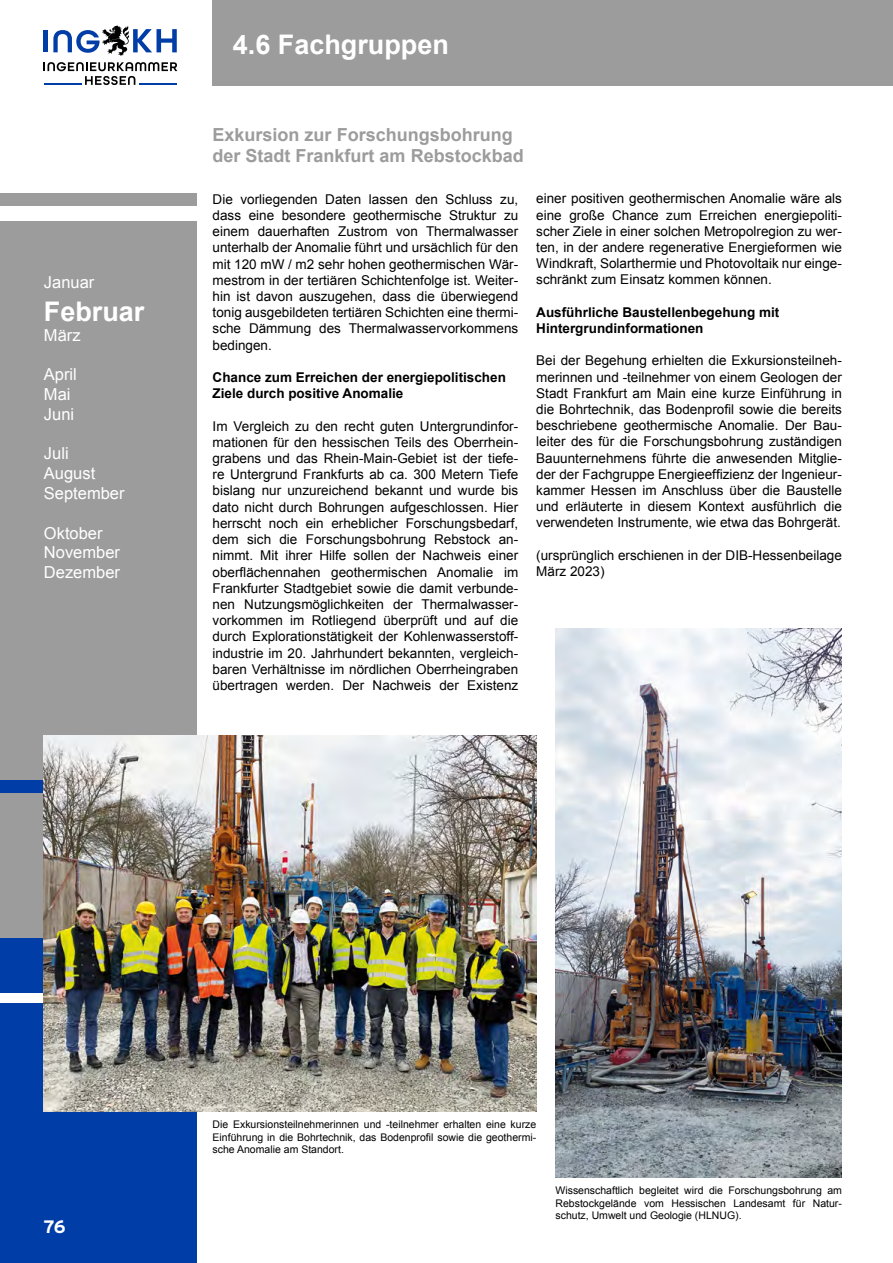
<style>
.page{position:relative;width:893px;height:1263px;background:#fff}
.page>*{position:absolute;margin:0;border:0;box-sizing:border-box;transform-origin:0 0}
.t1{font:700 27px "Arial";color:#fff}
.t2{font:700 18px/21.6px "Arial";color:#9c9c9d}
.t3{font:700 18px "Interstate";color:#fff}
.t4{font:16.5px/19.8px "Arial";color:#fff}
.t5{font:13.5px/16.2px "Arial";color:#000;text-align:justify}
.t6{font:700 13.5px/16.2px "Arial";color:#000}
.t7{font:10.5px/12.6px "Arial";color:#000;text-align:justify}
</style>
<div class="page">
<svg style="left:44px;top:62px;width:133px;height:23px"></svg>
<hr style="left:139px;top:83px;width:38px;height:2px;background:#003da7">
<hr style="left:44px;top:83px;width:37px;height:2px;background:#003da7">
<hr style="left:44px;top:31px;width:4px;height:21px;background:#003da7">
<svg style="left:53px;top:26px;width:124px;height:30px"></svg>
<div style="left:213px;top:0;width:680px;height:85px;background:#9c9c9d"></div>
<div style="left:0;top:938px;width:196px;height:55px;background:#003da6"></div>
<div style="left:0;top:1003px;width:196px;height:260px;background:#003da6"></div>
<div style="left:0;top:221px;width:196px;height:717px;background:#9c9c9d"></div>
<div style="left:0;top:193px;width:196px;height:13px;background:#9c9c9d"></div>
<div style="left:0;top:780px;width:196px;height:13px;background:#003da6"></div>
<img style="left:555px;top:629px;width:287px;height:549px">
<img style="left:44px;top:735px;width:492px;height:376px">
<p class="t4" style="left:44px;top:273px;width:52px">Januar</p>
<h1 class="t1" style="left:44px;top:294px;width:102px">Februar</h1>
<p class="t4" style="left:44px;top:325px;width:38px">März</p>
<p class="t4" style="left:44px;top:365px;width:35px">April<br>Mai<br>Juni</p>
<p class="t4" style="left:44px;top:444px;width:82px">Juli<br>August<br>September</p>
<p class="t4" style="left:44px;top:523px;width:78px">Oktober<br>November<br>Dezember</p>
<h1 class="t1" style="left:233px;top:26px;width:218px">4.6 Fachgruppen</h1>
<h2 class="t2" style="left:213px;top:124px;width:313px">Exkursion zur Forschungsbohrung der Stadt Frankfurt am Rebstockbad</h2>
<p class="t5" style="left:213px;top:191px;width:307px">Die vorliegenden Daten lassen den Schluss zu, dass eine besondere geothermische Struktur zu einem dauerhaften Zustrom von Thermalwasser unterhalb der Anomalie führt und ursächlich für den mit 120 mW / m2 sehr hohen geothermischen Wär&shy;mestrom in der tertiären Schichtenfolge ist. Weiter&shy;hin ist davon auszugehen, dass die überwiegend tonig ausgebildeten tertiären Schichten eine thermi&shy;sche Dämmung des Thermalwasservorkommens bedingen.</p>
<p class="t6" style="left:213px;top:370px;width:295px">Chance zum Erreichen der energiepolitischen<br>Ziele durch positive Anomalie</p>
<p class="t5" style="left:213px;top:418px;width:307px">Im Vergleich zu den recht guten Untergrundinfor&shy;mationen für den hessischen Teils des Oberrhein&shy;grabens und das Rhein-Main-Gebiet ist der tiefe&shy;re Untergrund Frankfurts ab ca. 300 Metern Tiefe bislang nur unzureichend bekannt und wurde bis dato nicht durch Bohrungen aufgeschlossen. Hier herrscht noch ein erheblicher Forschungsbedarf, dem sich die Forschungsbohrung Rebstock an&shy;nimmt. Mit ihrer Hilfe sollen der Nachweis einer oberflächennahen geothermischen Anomalie im Frankfurter Stadtgebiet sowie die damit verbunde&shy;nen Nutzungsmöglichkeiten der Thermalwasser&shy;vorkommen im Rotliegend überprüft und auf die durch Explorationstätigkeit der Kohlenwasserstoff&shy;industrie im 20. Jahrhundert bekannten, vergleich&shy;baren Verhältnisse im nördlichen Oberrheingraben übertragen werden. Der Nachweis der Existenz</p>
<p class="t5" style="left:536px;top:191px;width:307px">einer positiven geothermischen Anomalie wäre als eine große Chance zum Erreichen energiepoliti&shy;scher Ziele in einer solchen Metropolregion zu wer&shy;ten, in der andere regenerative Energieformen wie Windkraft, Solarthermie und Photovoltaik nur einge&shy;schränkt zum Einsatz kommen können.</p>
<p class="t6" style="left:536px;top:304px;width:245px">Ausführliche Baustellenbegehung mit<br>Hintergrundinformationen</p>
<p class="t5" style="left:536px;top:353px;width:307px">Bei der Begehung erhielten die Exkursionsteilneh&shy;merinnen und -teilnehmer von einem Geologen der Stadt Frankfurt am Main eine kurze Einführung in die Bohrtechnik, das Bodenprofil sowie die bereits beschriebene geothermische Anomalie. Der Bau&shy;leiter des für die Forschungsbohrung zuständigen Bauunternehmens führte die anwesenden Mitglie&shy;der der Fachgruppe Energieeffizienz der Ingenieur&shy;kammer Hessen im Anschluss über die Baustelle und erläuterte in diesem Kontext ausführlich die verwendeten Instrumente, wie etwa das Bohrgerät.</p>
<p class="t5" style="left:536px;top:547px;width:307px">(ursprünglich erschienen in der DIB-Hessenbeilage<br>März 2023)</p>
<h2 class="t3" style="left:44px;top:1216px;width:24px">76</h2>
<p class="t7" style="left:213px;top:1118px;width:325px">Die Exkursionsteilnehmerinnen und -teilnehmer erhalten eine kurze Einführung in die Bohrtechnik, das Bodenprofil sowie die geothermi&shy;sche Anomalie am Standort.</p>
<p class="t7" style="left:555px;top:1184px;width:288px">Wissenschaftlich begleitet wird die Forschungsbohrung am Rebstockgelände vom Hessischen Landesamt für Natur&shy;schutz, Umwelt und Geologie (HLNUG).</p>
</div>
